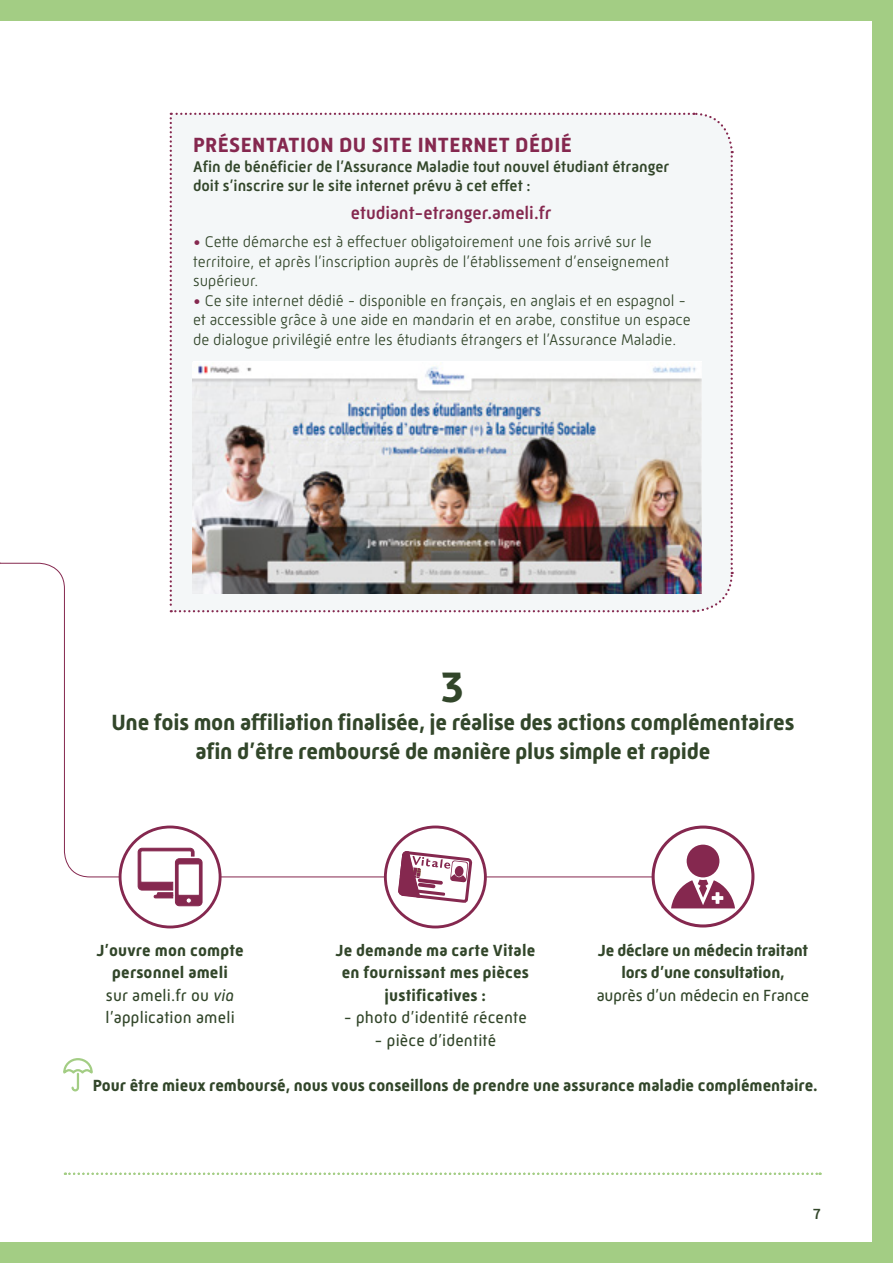
<style>
.page{position:relative;width:893px;height:1263px;background:#a3cd84}
.page>*{position:absolute;margin:0;border:0;box-sizing:border-box;transform-origin:0 0}
.t1{font:700 43.5px "Mic 32 New";color:#32462a}
.t2{font:700 22.5px/28.5px "Mic 32 New";letter-spacing:-.01em;color:#32462a;text-align:center}
.t3{font:700 21px "Mic 32 New";letter-spacing:.02em;color:#85284f}
.t4{font:500 18px "Mic 32 New";color:#85284f}
.t5{font:700 16.5px/22.5px "Mic 32 New";color:#32462a;text-align:center}
.t6{font:16.5px/22.5px "Mic 32 New";letter-spacing:.01em;color:#32462a;text-align:center}
.t7{font:16.5px "Mic 32 New";letter-spacing:-.01em;color:#32462a}
.t8{font:300 15.75px/19.5px "Mic 32 New";color:#32462a}
.t9{font:500 15.75px/19.5px "Mic 32 New";color:#32462a}
.t10{font:500 15px "Mic 32 New";color:#32462a}
.s1{color:#85284f}
.s2{font-weight:700}
.s3{font-style:italic}
</style>
<div class="page">
<div style="left:0;top:21px;width:872px;height:1221px;background:#fff"></div>
<svg style="left:0;top:562px;width:720px;height:316px"></svg>
<div style="left:170px;top:112px;width:564px;height:501px;background:#f4f7f8"></div>
<div style="left:120px;top:827px;width:100px;height:100px;background:#fff;border-radius:50%"></div>
<div style="left:119px;top:825px;width:103px;height:103px;border:3px solid #85284f;border-radius:50%"></div>
<svg style="left:137px;top:847px;width:66px;height:60px"></svg>
<div style="left:385px;top:827px;width:100px;height:100px;background:#fff;border-radius:50%"></div>
<div style="left:384px;top:825px;width:103px;height:103px;border:3px solid #85284f;border-radius:50%"></div>
<svg style="left:397px;top:804px;width:76px;height:99px"></svg>
<div style="left:653px;top:827px;width:100px;height:99px;background:#fff;border-radius:50%"></div>
<div style="left:652px;top:825px;width:102px;height:102px;border:3px solid #85284f;border-radius:50%"></div>
<svg style="left:671px;top:845px;width:64px;height:63px"></svg>
<svg style="left:65px;top:1173px;width:756px;height:2px"></svg>
<img style="left:193px;top:362px;width:509px;height:231px">
<svg style="left:63px;top:1058px;width:30px;height:34px"></svg>
<h3 class="t3" style="left:193px;top:133px;width:380px">PRÉSENTATION DU SITE INTERNET DÉDIÉ</h3>
<p class="t9" style="left:193px;top:156px;width:478px">Afin de bénéficier de l’Assurance Maladie tout nouvel étudiant étranger doit s’inscrire sur le site internet prévu à cet effet :</p>
<p class="t4" style="left:351px;top:203px;width:202px">etudiant-etranger.ameli.fr</p>
<p class="t8" style="left:193px;top:232px;width:478px"><span class="s1">•</span> Cette démarche est à effectuer obligatoirement une fois arrivé sur le territoire, et après l’inscription auprès de l’établissement d’enseignement supérieur.</p>
<p class="t8" style="left:193px;top:290px;width:499px"><span class="s1">•</span> Ce site internet dédié - disponible en français, en anglais et en espagnol - et accessible grâce à une aide en mandarin et en arabe, constitue un espace de dialogue privilégié entre les étudiants étrangers et l’Assurance Maladie.</p>
<h1 class="t1" style="left:442px;top:662px;width:24px">3</h1>
<h2 class="t2" style="left:111px;top:708px;width:684px">Une fois mon affiliation finalisée, je réalise des actions complémentaires afin d’être remboursé de manière plus simple et rapide</h2>
<p class="t6" style="left:96px;top:938px;width:149px"><span class="s2">J’ouvre mon compte personnel ameli<br></span>sur ameli.fr ou <span class="s3">via </span>l’application ameli</p>
<p class="t5" style="left:335px;top:939px;width:201px">Je demande ma carte Vitale en fournissant mes pièces justificatives :</p>
<p class="t6" style="left:344px;top:1006px;width:185px">- photo d’identité récente</p>
<p class="t6" style="left:374px;top:1029px;width:123px">- pièce d’identité</p>
<p class="t5" style="left:598px;top:939px;width:212px">Je déclare un médecin traitant lors d’une consultation,</p>
<p class="t7" style="left:597px;top:985px;width:214px">auprès d’un médecin en France</p>
<p class="t5" style="left:93px;top:1074px;width:727px">Pour être mieux remboursé, nous vous conseillons de prendre une assurance maladie complémentaire.</p>
<p class="t10" style="left:813px;top:1205px;width:9px">7</p>
</div>
